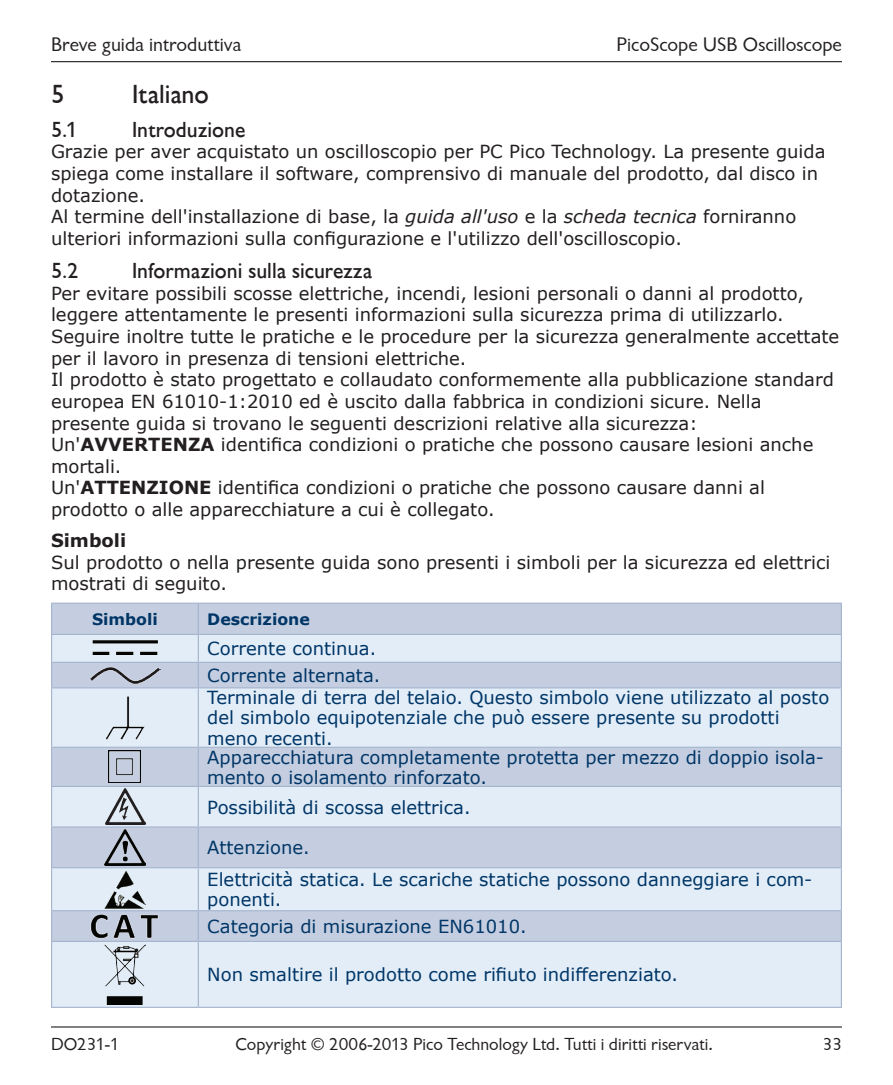
<style>
.page{position:relative;width:893px;height:1085px;background:#fff}
.page>*{position:absolute;margin:0;border:0;box-sizing:border-box;transform-origin:0 0}
.t1{font:500 27px "Chantilly";color:#231f20}
.t2{font:500 22.5px "Chantilly";color:#231f20}
.t3{font:20.25px "Chantilly";color:#231f20}
.t4{font:18px/21.6px "Verdana";color:#231f20}
.t5{font:18px/19.8px "Verdana";color:#003667}
.t6{font:18px "Chantilly";color:#231f20}
.t7{font:700 18px "Verdana";color:#231f20}
.t8{font:700 15.75px "Verdana";color:#003667}
.s1{font-style:italic}
.s2{font-weight:700}
</style>
<div class="page">
<hr style="left:51px;top:61px;width:791px;height:1px;background:#231f20">
<hr style="left:51px;top:1026px;width:791px;height:1px;background:#231f20">
<div style="left:52px;top:603px;width:789px;height:30px;background:#c5cee0"></div>
<svg style="left:52px;top:635px;width:789px;height:371px;background:#d6e0ed"></svg>
<hr style="left:51px;top:602px;width:147px;height:1px;background:#a3b3cd">
<hr style="left:51px;top:603px;width:1px;height:30px;background:#a3b3cd">
<hr style="left:198px;top:602px;width:644px;height:1px;background:#a3b3cd">
<hr style="left:198px;top:603px;width:1px;height:30px;background:#a3b3cd">
<hr style="left:841px;top:603px;width:1px;height:30px;background:#a3b3cd">
<hr style="left:51px;top:633px;width:147px;height:2px;background:#a3b3cd">
<hr style="left:198px;top:633px;width:644px;height:2px;background:#a3b3cd">
<hr style="left:51px;top:661px;width:147px;height:1px;background:#a3b3cd">
<svg style="left:51px;top:635px;width:1px;height:52px"></svg>
<hr style="left:198px;top:661px;width:644px;height:1px;background:#a3b3cd">
<svg style="left:198px;top:635px;width:1px;height:52px"></svg>
<svg style="left:841px;top:635px;width:1px;height:52px"></svg>
<hr style="left:51px;top:687px;width:147px;height:1px;background:#a3b3cd">
<hr style="left:51px;top:688px;width:1px;height:58px;background:#a3b3cd">
<hr style="left:198px;top:687px;width:644px;height:1px;background:#a3b3cd">
<hr style="left:198px;top:688px;width:1px;height:58px;background:#a3b3cd">
<hr style="left:841px;top:688px;width:1px;height:58px;background:#a3b3cd">
<hr style="left:51px;top:746px;width:147px;height:1px;background:#a3b3cd">
<hr style="left:51px;top:747px;width:1px;height:38px;background:#a3b3cd">
<hr style="left:198px;top:746px;width:644px;height:1px;background:#a3b3cd">
<hr style="left:198px;top:747px;width:1px;height:38px;background:#a3b3cd">
<hr style="left:841px;top:747px;width:1px;height:38px;background:#a3b3cd">
<hr style="left:51px;top:785px;width:147px;height:1px;background:#a3b3cd">
<hr style="left:51px;top:786px;width:1px;height:40px;background:#a3b3cd">
<hr style="left:198px;top:785px;width:644px;height:1px;background:#a3b3cd">
<hr style="left:198px;top:786px;width:1px;height:40px;background:#a3b3cd">
<hr style="left:841px;top:786px;width:1px;height:40px;background:#a3b3cd">
<hr style="left:51px;top:826px;width:147px;height:1px;background:#a3b3cd">
<hr style="left:51px;top:827px;width:1px;height:40px;background:#a3b3cd">
<hr style="left:198px;top:826px;width:644px;height:1px;background:#a3b3cd">
<hr style="left:198px;top:827px;width:1px;height:40px;background:#a3b3cd">
<hr style="left:841px;top:827px;width:1px;height:40px;background:#a3b3cd">
<hr style="left:51px;top:867px;width:147px;height:1px;background:#a3b3cd">
<hr style="left:51px;top:868px;width:1px;height:42px;background:#a3b3cd">
<hr style="left:198px;top:867px;width:644px;height:1px;background:#a3b3cd">
<hr style="left:198px;top:868px;width:1px;height:42px;background:#a3b3cd">
<hr style="left:841px;top:868px;width:1px;height:42px;background:#a3b3cd">
<hr style="left:51px;top:910px;width:147px;height:1px;background:#a3b3cd">
<svg style="left:51px;top:911px;width:1px;height:29px"></svg>
<hr style="left:198px;top:910px;width:644px;height:1px;background:#a3b3cd">
<svg style="left:198px;top:911px;width:1px;height:29px"></svg>
<svg style="left:841px;top:911px;width:1px;height:29px"></svg>
<hr style="left:51px;top:940px;width:147px;height:1px;background:#a3b3cd">
<hr style="left:51px;top:941px;width:1px;height:65px;background:#a3b3cd">
<hr style="left:198px;top:940px;width:644px;height:1px;background:#a3b3cd">
<hr style="left:198px;top:941px;width:1px;height:65px;background:#a3b3cd">
<hr style="left:841px;top:941px;width:1px;height:65px;background:#a3b3cd">
<hr style="left:51px;top:1006px;width:147px;height:1px;background:#a3b3cd">
<hr style="left:198px;top:1006px;width:644px;height:1px;background:#a3b3cd">
<img style="left:90px;top:638px;width:70px;height:20px">
<img style="left:90px;top:666px;width:70px;height:18px">
<img style="left:106px;top:695px;width:38px;height:44px">
<img style="left:109px;top:750px;width:32px;height:32px">
<img style="left:104px;top:788px;width:42px;height:36px">
<img style="left:104px;top:829px;width:42px;height:36px">
<img style="left:104px;top:870px;width:42px;height:38px">
<img style="left:91px;top:913px;width:68px;height:25px">
<img style="left:104px;top:944px;width:42px;height:59px">
<p class="t3" style="left:51px;top:33px;width:192px">Breve guida introduttiva</p>
<p class="t3" style="left:617px;top:33px;width:227px">PicoScope USB Oscilloscope</p>
<h1 class="t1" style="left:51px;top:80px;width:15px">5</h1>
<h1 class="t1" style="left:132px;top:80px;width:79px">Italiano</h1>
<p class="t2" style="left:51px;top:117px;width:27px">5.1</p>
<p class="t2" style="left:132px;top:117px;width:115px">Introduzione</p>
<p class="t4" style="left:51px;top:141px;width:776px">Grazie per aver acquistato un oscilloscopio per PC Pico Technology. La presente guida spiega come installare il software, comprensivo di manuale del prodotto, dal disco in dotazione.<br>Al termine dell'installazione di base, la <span class="s1">guida all'uso</span> e la <span class="s1">scheda tecnica</span> forniranno ulteriori informazioni sulla configurazione e l'utilizzo dell'oscilloscopio.</p>
<p class="t2" style="left:51px;top:258px;width:29px">5.2</p>
<p class="t2" style="left:132px;top:258px;width:242px">Informazioni sulla sicurezza</p>
<p class="t4" style="left:51px;top:282px;width:790px">Per evitare possibili scosse elettriche, incendi, lesioni personali o danni al prodotto, leggere attentamente le presenti informazioni sulla sicurezza prima di utilizzarlo.<br>Seguire inoltre tutte le pratiche e le procedure per la sicurezza generalmente accettate per il lavoro in presenza di tensioni elettriche.<br>Il prodotto è stato progettato e collaudato conformemente alla pubblicazione standard europea EN 61010-1:2010 ed è uscito dalla fabbrica in condizioni sicure. Nella presente guida si trovano le seguenti descrizioni relative alla sicurezza:<br>Un'<span class="s2">AVVERTENZA</span> identifica condizioni o pratiche che possono causare lesioni anche mortali.<br>Un'<span class="s2">ATTENZIONE</span> identifica condizioni o pratiche che possono causare danni al prodotto o alle apparecchiature a cui è collegato.</p>
<p class="t7" style="left:51px;top:528px;width:77px">Simboli</p>
<p class="t4" style="left:51px;top:551px;width:781px">Sul prodotto o nella presente guida sono presenti i simboli per la sicurezza ed elettrici mostrati di seguito.</p>
<p class="t8" style="left:92px;top:607px;width:67px">Simboli</p>
<p class="t8" style="left:207px;top:607px;width:104px">Descrizione</p>
<p class="t5" style="left:207px;top:635px;width:175px;line-height:26.8px">Corrente continua.<br>Corrente alternata.</p>
<p class="t5" style="left:207px;top:687px;width:623px">Terminale di terra del telaio. Questo simbolo viene utilizzato al posto del simbolo equipotenziale che può essere presente su prodotti meno recenti.<br>Apparecchiatura completamente protetta per mezzo di doppio isola&shy;mento o isolamento rinforzato.</p>
<p class="t5" style="left:207px;top:796px;width:265px">Possibilità di scossa elettrica.</p>
<p class="t5" style="left:207px;top:831px;width:607px;line-height:31.7px">Attenzione.<br>Elettricità statica. Le scariche statiche possono danneggiare i com-</p>
<p class="t5" style="left:207px;top:886px;width:321px;line-height:26.8px">ponenti.<br>Categoria di misurazione EN61010.</p>
<p class="t5" style="left:207px;top:964px;width:472px">Non smaltire il prodotto come rifiuto indifferenziato.</p>
<p class="t6" style="left:51px;top:1033px;width:70px">DO231-1</p>
<p class="t6" style="left:236px;top:1033px;width:479px">Copyright © 2006-2013 Pico Technology Ltd. Tutti i diritti riservati.</p>
<p class="t6" style="left:823px;top:1033px;width:21px">33</p>
</div>
